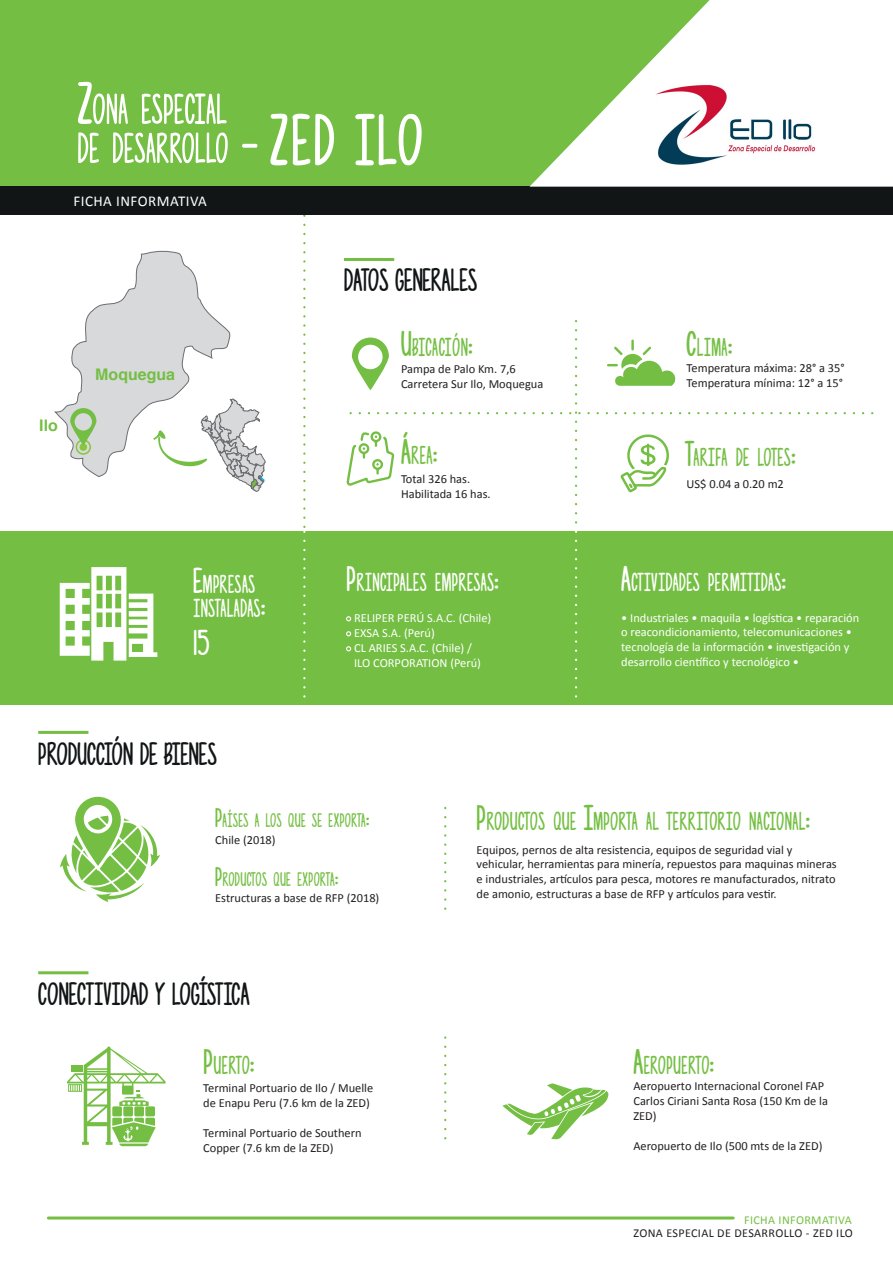
<style>
.page{position:relative;width:893px;height:1263px;background:#fff}
.page>*{position:absolute;margin:0;border:0;box-sizing:border-box;transform-origin:0 0}
.t1{font:64.65px "Photographs";letter-spacing:.06em;color:#fff}
.t2{font:52.65px/39px "Photographs";color:#fff}
.t3{font:31.65px "Photographs";letter-spacing:.01em;color:#74bf43}
.t4{font:31.65px/24px "Photographs";letter-spacing:.01em;color:#fff}
.t5{font:28.5px "Photographs";color:#111516}
.t6{font:24px "Photographs";letter-spacing:.01em;color:#74bf43}
.t7{font:700 16.05px "Helvetica";color:#74bf43}
.t8{font:15px "Calibri";letter-spacing:.03em;color:#fff}
.t9{font:12.45px/14.9px "Calibri";color:#231f20}
.t10{font:12.45px/14.9px "Calibri";color:#fff}
.t11{font:12.15px "Calibri";letter-spacing:.03em;color:#231f20}
.t12{font:12.15px "Calibri";letter-spacing:.03em;color:#74bf43}
</style>
<div class="page">
<svg style="left:503px;top:1083px;width:105px;height:56px"></svg>
<svg style="left:67px;top:1046px;width:99px;height:100px"></svg>
<hr style="left:38px;top:971px;width:50px;height:3px;background:#74bf43">
<svg style="left:60px;top:797px;width:100px;height:105px"></svg>
<hr style="left:344px;top:258px;width:50px;height:3px;background:#74bf43">
<div style="left:0;top:0;width:893px;height:200px;background:#74bf43"></div>
<div style="left:0;top:532px;width:893px;height:173px;background:#74bf43"></div>
<svg style="left:60px;top:567px;width:97px;height:94px"></svg>
<hr style="left:38px;top:731px;width:50px;height:3px;background:#74bf43">
<div style="left:0;top:187px;width:893px;height:28px;background:#111516"></div>
<svg style="left:529px;top:0;width:364px;height:187px;fill:#fff"></svg>
<img style="left:656px;top:82px;width:166px;height:83px">
<svg style="left:54px;top:251px;width:212px;height:241px"></svg>
<svg style="left:346px;top:321px;width:526px;height:202px"></svg>
<svg style="left:444px;top:808px;width:2px;height:101px"></svg>
<svg style="left:444px;top:1037px;width:2px;height:101px"></svg>
<hr style="left:48px;top:1216px;width:685px;height:3px;background:#74bf43">
<svg style="left:346px;top:616px;width:5px;height:5px"></svg>
<svg style="left:346px;top:631px;width:5px;height:5px"></svg>
<svg style="left:346px;top:646px;width:5px;height:5px"></svg>
<svg style="left:575px;top:532px;width:2px;height:166px"></svg>
<svg style="left:303px;top:215px;width:3px;height:483px"></svg>
<h2 class="t2" style="left:77px;top:84px;width:182px">Zona especial de desarrollo -</h2>
<p class="t8" style="left:73px;top:192px;width:135px">FICHA INFORMATIVA</p>
<h1 class="t1" style="left:270px;top:99px;width:155px">ZED ILO</h1>
<p class="t7" style="left:39px;top:413px;width:20px">Ilo</p>
<p class="t7" style="left:95px;top:361px;width:81px">Moquegua</p>
<h3 class="t5" style="left:344px;top:261px;width:135px">DATOS GENERALES</h3>
<h3 class="t3" style="left:401px;top:323px;width:73px">Ubicación:</h3>
<p class="t9" style="left:401px;top:361px;width:144px">Pampa de Palo Km. 7,6<br>Carretera Sur Ilo, Moquegua</p>
<h3 class="t3" style="left:401px;top:431px;width:38px">Área:</h3>
<p class="t9" style="left:401px;top:471px;width:91px">Total 326 has.<br>Habilitada 16 has.</p>
<h3 class="t4" style="left:194px;top:568px;width:73px">Empresas instaladas:</h3>
<h3 class="t4" style="left:194px;top:630px;width:18px">15</h3>
<h3 class="t4" style="left:347px;top:567px;width:154px">Principales empresas:</h3>
<p class="t10" style="left:354px;top:610px;width:139px">RELIPER PERÚ S.A.C. (Chile)<br>EXSA S.A. (Perú)<br>CL ARIES S.A.C. (Chile) /<br>ILO CORPORATION (Perú)</p>
<h3 class="t5" style="left:38px;top:735px;width:180px">PRODUCCIÓN DE BIENES</h3>
<h3 class="t3" style="left:687px;top:323px;width:47px">Clima:</h3>
<p class="t9" style="left:687px;top:360px;width:160px">Temperatura máxima: 28° a 35°<br>Temperatura mínima: 12° a 15°</p>
<h3 class="t3" style="left:687px;top:433px;width:111px">Tarifa de lotes:</h3>
<p class="t9" style="left:687px;top:475px;width:99px">US$ 0.04 a 0.20 m2</p>
<h3 class="t4" style="left:621px;top:567px;width:166px">Actividades permitidas:</h3>
<p class="t10" style="left:621px;top:609px;width:239px">• Industriales • maquila • logística • reparación o reacondicionamiento, telecomunicaciones • tecnología de la información • investigación y desarrollo científico y tecnológico •</p>
<h3 class="t6" style="left:215px;top:802px;width:156px">Países a los que se exporta:</h3>
<h3 class="t3" style="left:477px;top:798px;width:335px">Productos que Importa al territorio nacional:</h3>
<p class="t9" style="left:215px;top:832px;width:62px">Chile (2018)</p>
<h3 class="t6" style="left:215px;top:861px;width:124px">Productos que exporta:</h3>
<p class="t9" style="left:215px;top:890px;width:166px">Estructuras a base de RFP (2018)</p>
<h3 class="t5" style="left:38px;top:976px;width:213px">CONECTIVIDAD Y LOGÍSTICA</h3>
<h3 class="t3" style="left:203px;top:1041px;width:53px">Puerto:</h3>
<p class="t9" style="left:203px;top:1080px;width:171px">Terminal Portuario de Ilo / Muelle de Enapu Peru (7.6 km de la ZED)</p>
<p class="t9" style="left:203px;top:1125px;width:160px">Terminal Portuario de Southern<br>Copper (7.6 km de la ZED)</p>
<p class="t9" style="left:477px;top:841px;width:362px">Equipos, pernos de alta resistencia, equipos de seguridad vial y vehicular, herramientas para minería, repuestos para maquinas mineras e industriales, artículos para pesca, motores re manufacturados, nitrato de amonio, estructuras a base de RFP y artículos para vestir.</p>
<h3 class="t3" style="left:633px;top:1041px;width:82px">Aeropuerto:</h3>
<p class="t9" style="left:633px;top:1078px;width:196px">Aeropuerto Internacional Coronel FAP<br>Carlos Ciriani Santa Rosa (150 Km de la<br>ZED)</p>
<p class="t9" style="left:633px;top:1138px;width:190px">Aeropuerto de Ilo (500 mts de la ZED)</p>
<p class="t12" style="left:744px;top:1212px;width:109px">FICHA INFORMATIVA</p>
<p class="t11" style="left:633px;top:1225px;width:221px">ZONA ESPECIAL DE DESARROLLO - ZED ILO</p>
</div>
